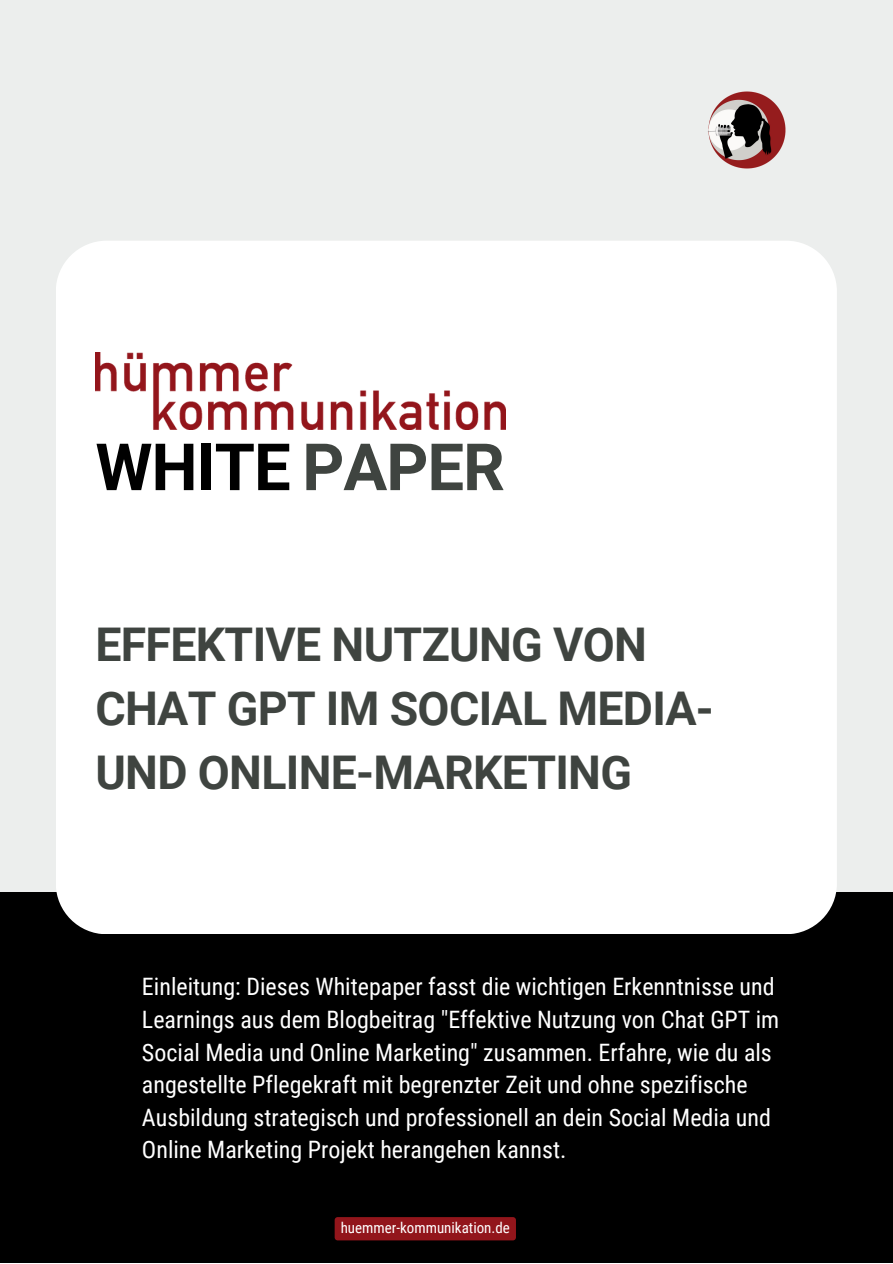
<style>
.page{position:relative;width:893px;height:1264px;background:#fff}
.page>*{position:absolute;margin:0;border:0;box-sizing:border-box;transform-origin:0 0}
.t1{font:700 65.25px "Roboto";letter-spacing:-.015em;color:#000}
.t2{font:700 46.5px/64.1px "Roboto";letter-spacing:-.015em;color:#3f4440}
.t3{font:24px/32.5px "Roboto Condensed";color:#fff}
.t4{font:15px "Roboto Condensed";color:#fff}
.s1{color:#3f4440}
</style>
<div class="page">
<div style="left:0;top:0;width:892px;height:1262px;background:#eceeed"></div>
<div style="left:0;top:891px;width:892px;height:371px;background:#000"></div>
<div style="left:56px;top:241px;width:780px;height:693px;background:#fff;border-radius:51px"></div>
<img style="left:708px;top:91px;width:78px;height:78px">
<img style="left:95px;top:352px;width:411px;height:78px">
<div style="left:334px;top:1216px;width:182px;height:24px;background:#92151b;border-radius:3px"></div>
<p class="t1" style="left:95px;top:429px;width:411px">WHITE <span class="s1">PAPER</span></p>
<p class="t2" style="left:95px;top:613px;width:553px">EFFEKTIVE NUTZUNG VON</p>
<p class="t2" style="left:95px;top:677px;width:620px">CHAT GPT IM SOCIAL MEDIA-<br>UND ONLINE-MARKETING</p>
<p class="t3" style="left:142px;top:970px;width:638px">Einleitung: Dieses Whitepaper fasst die wichtigen Erkenntnisse und Learnings aus dem Blogbeitrag "Effektive Nutzung von Chat GPT im Social Media und Online Marketing" zusammen. Erfahre, wie du als angestellte Pflegekraft mit begrenzter Zeit und ohne spezifische Ausbildung strategisch und professionell an dein Social Media und Online Marketing Projekt herangehen kannst.</p>
<p class="t4" style="left:340px;top:1219px;width:171px">huemmer-kommunikation.de</p>
</div>
